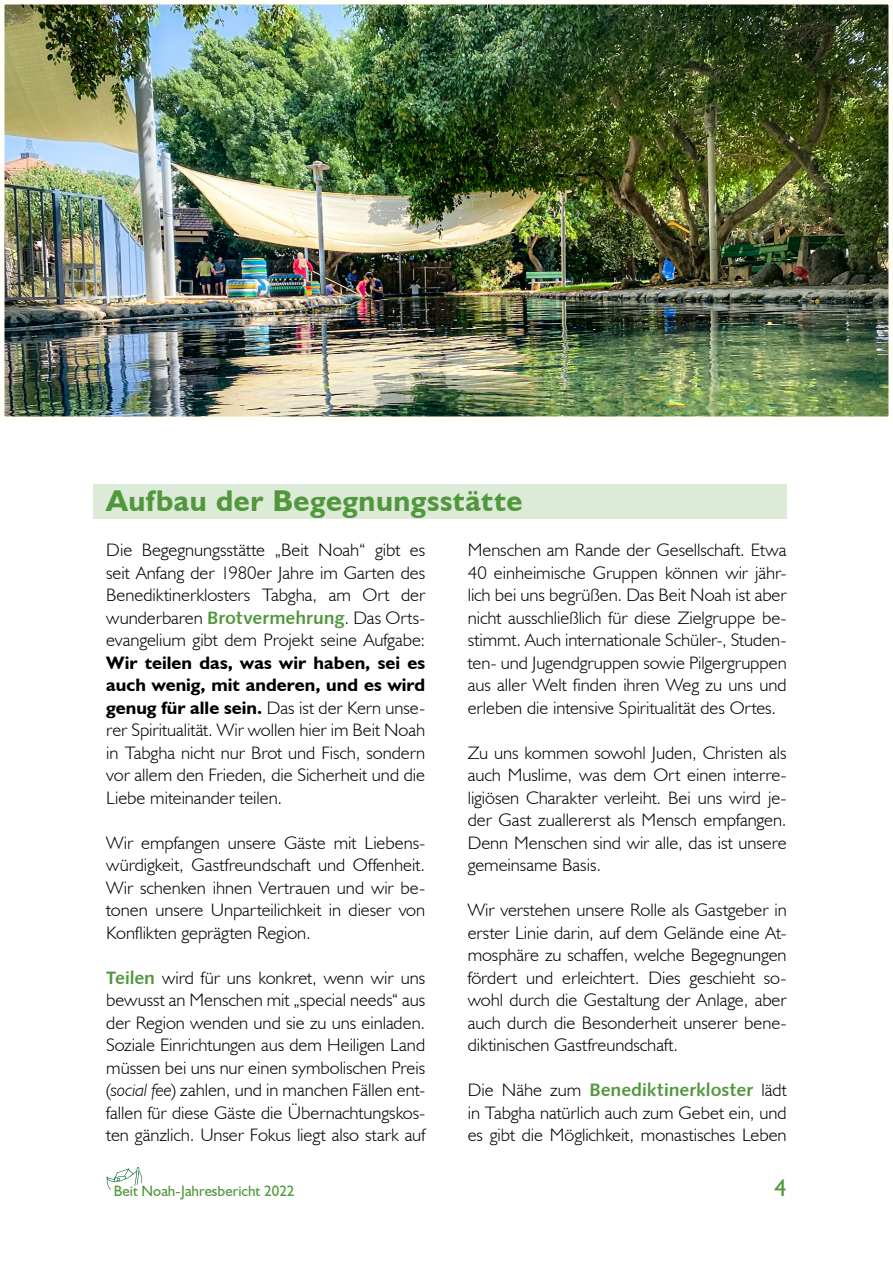
<style>
.page{position:relative;width:893px;height:1263px;background:#fff}
.page>*{position:absolute;margin:0;border:0;box-sizing:border-box;transform-origin:0 0}
.t1{font:700 30px "Humanist 521 BT";letter-spacing:.02em;color:#51973c}
.t2{font:24px "Humanist 521 BT";color:#51973c}
.t3{font:300 18px/22.5px "Humanist 521 BT";letter-spacing:-.005em;color:#000;text-align:justify;scale:1.04 1}
.t4{font:18px "Humanist 531 BT Bold A";color:#51973c;scale:1.04 1}
.t5{font:15px "Humanist 521 BT";color:#51973c}
.s1{font-family:"Humanist 531 BT Bold A";font-weight:400;color:#51973c}
.s2{font-weight:700}
.s3{font-style:italic}
.s4{font-family:"Humanist 521 BT";font-weight:300;color:#000}
</style>
<div class="page">
<svg style="left:107px;top:1167px;width:35px;height:22px"></svg>
<div style="left:94px;top:484px;width:693px;height:35px;background:#dcead8"></div>
<img style="left:5px;top:5px;width:883px;height:411px">
<div style="left:0;top:0;width:893px;height:421px;border:4px solid #fffef7"></div>
<h1 class="t1" style="left:106px;top:482px;width:417px">Aufbau der Begegnungsstätte</h1>
<p class="t3" style="left:106px;top:539px;width:308px">Die Begegnungsstätte „Beit Noah“ gibt es seit Anfang der 1980er Jahre im Garten des Benediktinerklosters Tabgha, am Ort der wunderbaren <span class="s1">Brotvermehrung</span>. Das Orts&shy;evangelium gibt dem Projekt seine Aufgabe:</p>
<p class="t3" style="left:106px;top:651px;width:308px"><span class="s2">Wir teilen das, was wir haben, sei es auch wenig, mit anderen, und es wird genug für alle sein.</span> Das ist der Kern unse&shy;rer Spiritualität. Wir wollen hier im Beit Noah in Tabgha nicht nur Brot und Fisch, sondern vor allem den Frieden, die Sicherheit und die Liebe miteinander teilen.</p>
<p class="t3" style="left:106px;top:831px;width:308px">Wir empfangen unsere Gäste mit Liebens&shy;würdigkeit, Gastfreundschaft und Offenheit.<br>Wir schenken ihnen Vertrauen und wir be&shy;tonen unsere Unparteilichkeit in dieser von Konflikten geprägten Region.</p>
<p class="t3" style="left:106px;top:966px;width:308px"><span class="s1">Teilen</span> wird für uns konkret, wenn wir uns bewusst an Menschen mit „special needs“ aus der Region wenden und sie zu uns einladen.<br>Soziale Einrichtungen aus dem Heiligen Land müssen bei uns nur einen symbolischen Preis (<span class="s3">social fee</span>) zahlen, und in manchen Fällen ent&shy;fallen für diese Gäste die Übernachtungskos&shy;ten gänzlich. Unser Fokus liegt also stark auf</p>
<p class="t3" style="left:468px;top:539px;width:308px">Menschen am Rande der Gesellschaft. Etwa 40 einheimische Gruppen können wir jähr&shy;lich bei uns begrüßen. Das Beit Noah ist aber nicht ausschließlich für diese Zielgruppe be&shy;stimmt. Auch internationale Schüler-, Studen&shy;ten- und Jugendgruppen sowie Pilgergruppen aus aller Welt finden ihren Weg zu uns und erleben die intensive Spiritualität des Ortes.</p>
<p class="t3" style="left:468px;top:741px;width:308px">Zu uns kommen sowohl Juden, Christen als auch Muslime, was dem Ort einen interre&shy;ligiösen Charakter verleiht. Bei uns wird je&shy;der Gast zuallererst als Mensch empfangen.<br>Denn Menschen sind wir alle, das ist unsere gemeinsame Basis.</p>
<p class="t3" style="left:468px;top:899px;width:308px">Wir verstehen unsere Rolle als Gastgeber in erster Linie darin, auf dem Gelände eine At&shy;mosphäre zu schaffen, welche Begegnungen fördert und erleichtert. Dies geschieht so&shy;wohl durch die Gestaltung der Anlage, aber auch durch die Besonderheit unserer bene&shy;diktinischen Gastfreundschaft.</p>
<p class="t4" style="left:468px;top:1079px;width:308px"><span class="s4">Die Nähe zum</span> Benediktinerkloster <span class="s4">lädt</span></p>
<p class="t3" style="left:468px;top:1101px;width:308px">in Tabgha natürlich auch zum Gebet ein, und es gibt die Möglichkeit, monastisches Leben</p>
<p class="t5" style="left:114px;top:1181px;width:182px">Beit Noah-Jahresbericht 2022</p>
<h2 class="t2" style="left:774px;top:1172px;width:14px">4</h2>
</div>
